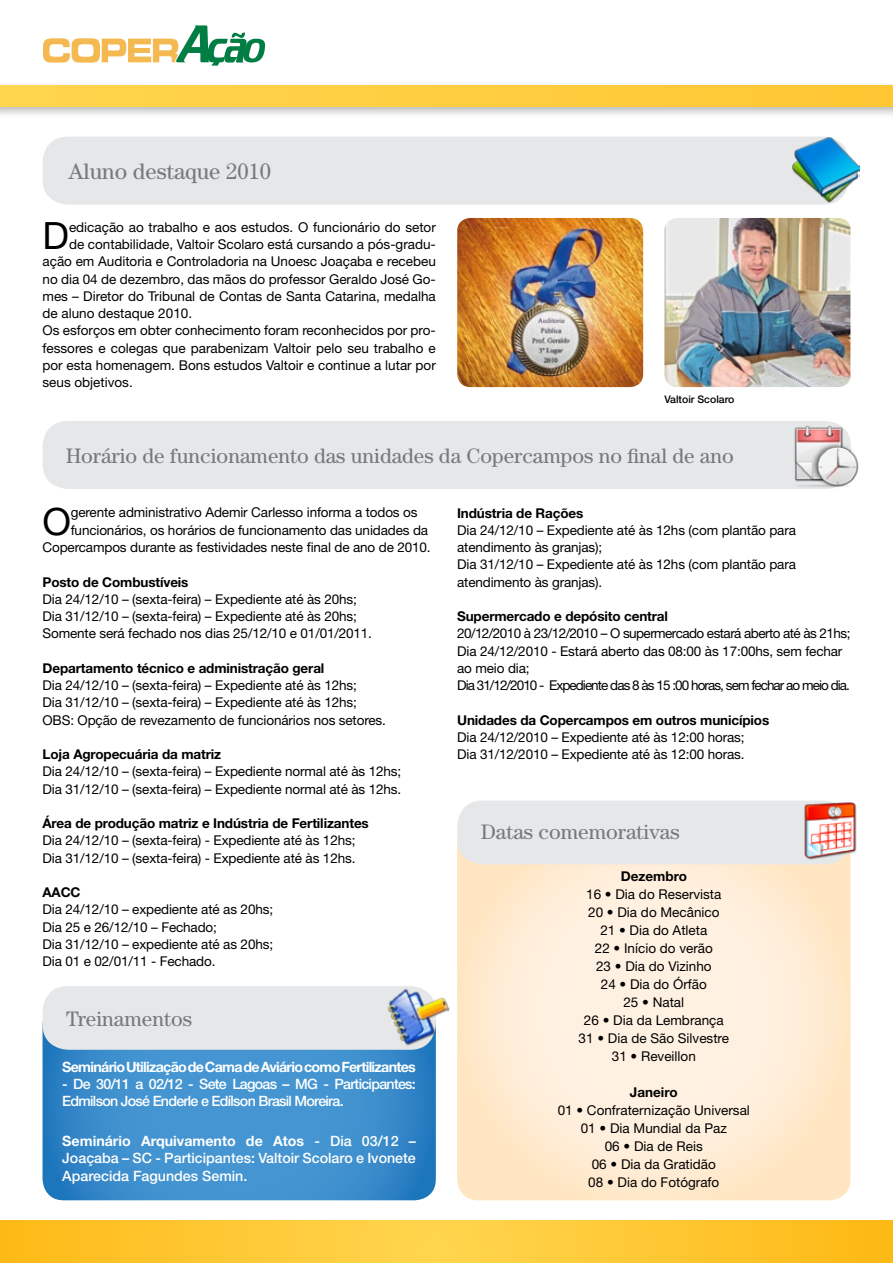
<style>
.page{position:relative;width:893px;height:1263px;background:#fff}
.page>*{position:absolute;margin:0;border:0;box-sizing:border-box;transform-origin:0 0}
.t1{font:37.65px "Helvetica Neue";color:#000}
.t2{font:22.5px "Century";color:#77787b}
.t3{font:21px "Century";color:#77787b}
.t4{font:500 14.25px/17.2px "Helvetica Neue";letter-spacing:-.05em;color:#fff}
.t5{font:700 14.25px "Helvetica Neue";letter-spacing:-.05em;color:#fff}
.t6{font:13.5px/17.2px "Helvetica Neue";letter-spacing:-.01em;color:#000}
.t7{font:700 13.5px "Helvetica Neue";letter-spacing:-.01em;color:#000}
.t8{font:13.5px/17.2px "Helvetica Neue";letter-spacing:-.04em;color:#000}
.t9{font:500 10.5px "Helvetica Neue";color:#000}
.s1{font-weight:700}
</style>
<div class="page">
<svg style="left:43px;top:25px;width:222px;height:41px"></svg>
<div style="left:0;top:80px;width:893px;height:40px;background:#000;opacity:.3"></div>
<div style="left:0;top:85px;width:893px;height:21px;background:linear-gradient(to right,#ffd54e,#ffc732)"></div>
<svg style="left:0;top:1220px;width:893px;height:43px;background:#fec732"></svg>
<svg style="left:43px;top:1005px;width:393px;height:195px;background:#3c8ecc"></svg>
<svg style="left:457px;top:844px;width:393px;height:356px;background:#feecd5"></svg>
<div style="left:43px;top:986px;width:393px;height:64px;background:#e6e7e8;border-radius:26px"></div>
<div style="left:457px;top:800px;width:393px;height:64px;background:#e6e7e8;border-radius:26px"></div>
<img style="left:376px;top:986px;width:74px;height:70px">
<div style="left:43px;top:137px;width:806px;height:68px;background:#e6e7e8;border-radius:26px"></div>
<div style="left:43px;top:421px;width:808px;height:68px;background:#e6e7e8;border-radius:26px"></div>
<img style="left:664px;top:218px;width:186px;height:169px">
<img style="left:457px;top:218px;width:186px;height:169px">
<img style="left:793px;top:137px;width:67px;height:67px">
<img style="left:794px;top:421px;width:65px;height:68px">
<img style="left:800px;top:800px;width:57px;height:62px">
<h2 class="t2" style="left:69px;top:159px;width:204px">Aluno destaque 2010</h2>
<h1 class="t1" style="left:43px;top:213px;width:28px">D</h1>
<p class="t6" style="left:69px;top:218px;width:368px">edicação ao trabalho e aos estudos. O funcionário do setor</p>
<p class="t6" style="left:69px;top:235px;width:368px">de contabilidade, Valtoir Scolaro está cursando a pós-gradu-</p>
<p class="t6" style="left:43px;top:253px;width:395px">ação em Auditoria e Controladoria na Unoesc Joaçaba e recebeu</p>
<p class="t6" style="left:43px;top:270px;width:395px">no dia 04 de dezembro, das mãos do professor Geraldo José Go-</p>
<p class="t6" style="left:43px;top:287px;width:395px">mes – Diretor do Tribunal de Contas de Santa Catarina, medalha</p>
<p class="t6" style="left:43px;top:304px;width:151px">de aluno destaque 2010.</p>
<p class="t6" style="left:43px;top:322px;width:395px">Os esforços em obter conhecimento foram reconhecidos por pro-</p>
<p class="t6" style="left:43px;top:339px;width:395px">fessores e colegas que parabenizam Valtoir pelo seu trabalho e</p>
<p class="t6" style="left:43px;top:356px;width:395px">por esta homenagem. Bons estudos Valtoir e continue a lutar por</p>
<p class="t6" style="left:43px;top:373px;width:92px">seus objetivos.</p>
<p class="t9" style="left:664px;top:393px;width:72px">Valtoir Scolaro</p>
<h3 class="t3" style="left:66px;top:444px;width:669px">Horário de funcionamento das unidades da Copercampos no final de ano</h3>
<h1 class="t1" style="left:43px;top:499px;width:30px">O</h1>
<p class="t6" style="left:71px;top:504px;width:348px">gerente administrativo Ademir Carlesso informa a todos os</p>
<p class="t6" style="left:71px;top:521px;width:359px">funcionários, os horários de funcionamento das unidades da</p>
<p class="t6" style="left:43px;top:538px;width:390px">Copercampos durante as festividades neste final de ano de 2010.</p>
<p class="t7" style="left:43px;top:573px;width:148px">Posto de Combustíveis</p>
<p class="t6" style="left:43px;top:590px;width:331px">Dia 24/12/10 – (sexta-feira) – Expediente até às 20hs;<br>Dia 31/12/10 – (sexta-feira) – Expediente até às 20hs;<br>Somente será fechado nos dias 25/12/10 e 01/01/2011.</p>
<p class="t7" style="left:43px;top:660px;width:283px">Departamento técnico e administração geral</p>
<p class="t6" style="left:43px;top:676px;width:345px">Dia 24/12/10 – (sexta-feira) – Expediente até às 12hs;<br>Dia 31/12/10 – (sexta-feira) – Expediente até às 12hs;<br>OBS: Opção de revezamento de funcionários nos setores.</p>
<p class="t7" style="left:43px;top:746px;width:180px">Loja Agropecuária da matriz</p>
<p class="t6" style="left:43px;top:763px;width:360px">Dia 24/12/10 – (sexta-feira) – Expediente normal até às 12hs;<br>Dia 31/12/10 – (sexta-feira) – Expediente normal até às 12hs.</p>
<p class="t7" style="left:43px;top:815px;width:328px">Área de produção matriz e Indústria de Fertilizantes</p>
<p class="t6" style="left:43px;top:832px;width:314px">Dia 24/12/10 – (sexta-feira) - Expediente até às 12hs;<br>Dia 31/12/10 – (sexta-feira) - Expediente até às 12hs.</p>
<p class="t7" style="left:43px;top:884px;width:40px">AACC</p>
<p class="t6" style="left:43px;top:901px;width:232px">Dia 24/12/10 – expediente até as 20hs;<br>Dia 25 e 26/12/10 – Fechado;<br>Dia 31/12/10 – expediente até as 20hs;<br>Dia 01 e 02/01/11 - Fechado.</p>
<h3 class="t3" style="left:66px;top:1006px;width:128px">Treinamentos</h3>
<p class="t5" style="left:62px;top:1058px;width:355px">Seminário Utilização de Cama de Aviário como Fertilizantes</p>
<p class="t4" style="left:62px;top:1075px;width:355px">- De 30/11 a 02/12 - Sete Lagoas – MG - Participantes:<br>Edmilson José Enderle e Edílson Brasil Moreira.</p>
<p class="t4" style="left:62px;top:1132px;width:355px;text-align:justify"><span class="s1">Seminário Arquivamento de Atos</span> - Dia 03/12 – Joaçaba – SC - Participantes: Valtoir Scolaro e Ivonete Aparecida Fagundes Semin.</p>
<p class="t7" style="left:457px;top:504px;width:128px">Indústria de Rações</p>
<p class="t6" style="left:457px;top:521px;width:340px">Dia 24/12/10 – Expediente até às 12hs (com plantão para atendimento às granjas);<br>Dia 31/12/10 – Expediente até às 12hs (com plantão para atendimento às granjas).</p>
<p class="t7" style="left:457px;top:608px;width:212px">Supermercado e depósito central</p>
<p class="t8" style="left:457px;top:625px;width:395px">20/12/2010 à 23/12/2010 – O supermercado estará aberto até às 21hs; Dia 24/12/2010 - Estará aberto das 08:00 às 17:00hs, sem fechar ao meio dia;<br>Dia 31/12/2010 - Expediente das 8 às 15 :00 horas, sem fechar ao meio dia.</p>
<p class="t7" style="left:457px;top:711px;width:314px">Unidades da Copercampos em outros municípios</p>
<p class="t6" style="left:457px;top:728px;width:289px">Dia 24/12/2010 – Expediente até às 12:00 horas;<br>Dia 31/12/2010 – Expediente até às 12:00 horas.</p>
<h3 class="t3" style="left:481px;top:820px;width:200px">Datas comemorativas</h3>
<p class="t7" style="left:621px;top:868px;width:68px">Dezembro</p>
<p class="t6" style="left:579px;top:885px;width:152px;line-height:18px;text-align:center">16 • Dia do Reservista<br>20 • Dia do Mecânico<br>21 • Dia do Atleta<br>22 • Início do verão<br>23 • Dia do Vizinho<br>24 • Dia do Órfão<br>25 • Natal<br>26 • Dia da Lembrança<br>31 • Dia de São Silvestre<br>31 • Reveillon</p>
<p class="t7" style="left:630px;top:1084px;width:49px">Janeiro</p>
<p class="t6" style="left:558px;top:1101px;width:194px;line-height:18px;text-align:center">01 • Confraternização Universal<br>01 • Dia Mundial da Paz<br>06 • Dia de Reis<br>06 • Dia da Gratidão<br>08 • Dia do Fotógrafo</p>
</div>
